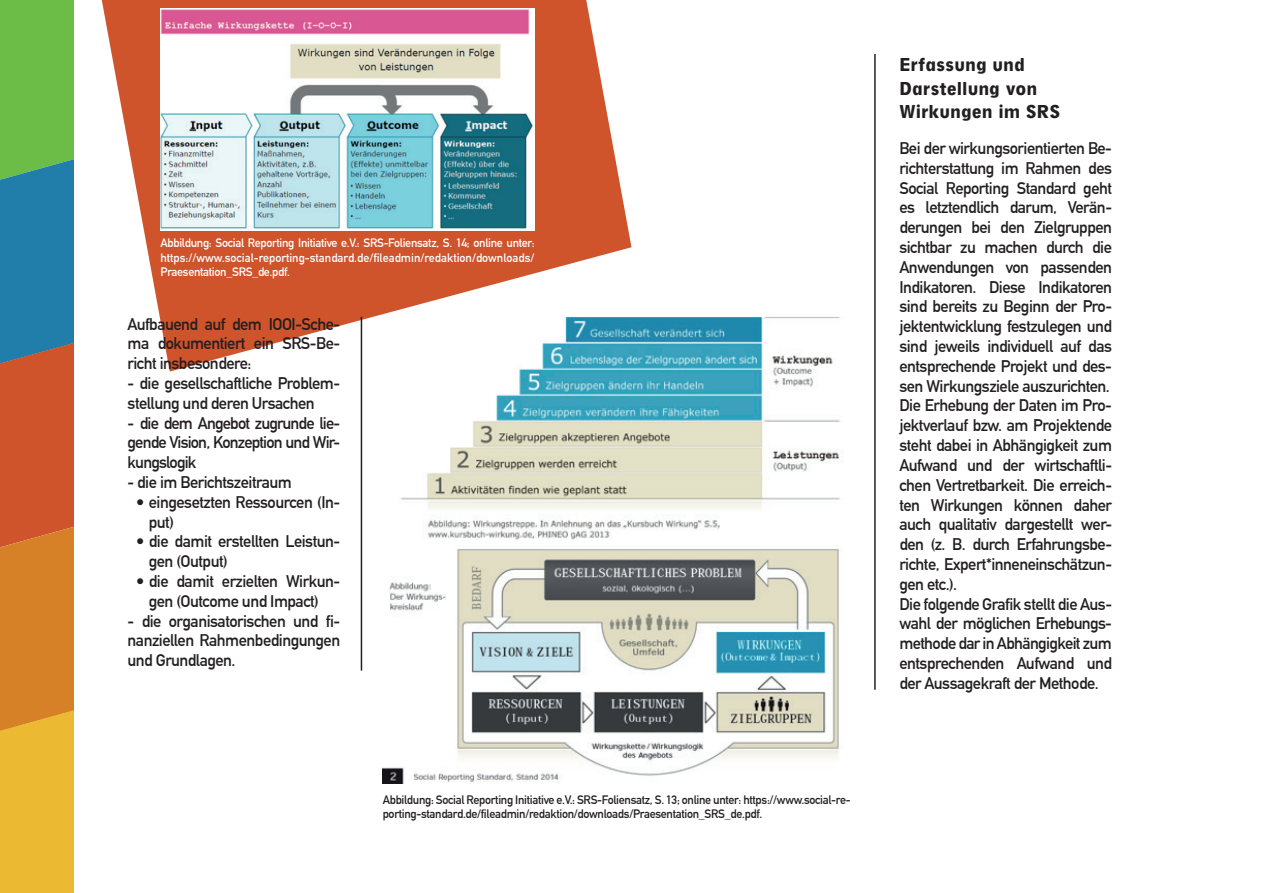
<style>
.page{position:relative;width:1263px;height:893px;background:#fff}
.page>*{position:absolute;margin:0;border:0;box-sizing:border-box;transform-origin:0 0}
.t1{font:900 19.5px/23.4px "Neuzeit Grotesk Cond W01";color:#231f20}
.t2{font:700 16.5px/19.8px "DIN Alternate";letter-spacing:-.03em;color:#231f20}
.t3{font:700 12px/14.4px "DIN Alternate";letter-spacing:-.025em;color:#231f20}
.t4{font:700 12px/14.4px "DIN Alternate";color:#fff;text-align:justify}
</style>
<div class="page">
<svg style="left:0;top:0;width:74px;height:893px;background:#9f8c4b"></svg>
<svg style="left:102px;top:0;width:529px;height:372px;fill:#cf532b"></svg>
<img style="left:161px;top:9px;width:374px;height:221px">
<img style="left:383px;top:317px;width:457px;height:467px">
<img style="left:383px;top:541px;width:457px;height:3px">
<hr style="left:361px;top:317px;width:1px;height:354px;background:#231f20">
<hr style="left:874px;top:54px;width:2px;height:636px;background:#231f20">
<p class="t4" style="left:161px;top:235px;width:376px">Abbildung: Social Reporting Initiative e.V.: SRS-Foliensatz, S. 14; online unter: https://www.social-reporting-standard.de/fileadmin/redaktion/downloads/ Praesentation_SRS_de.pdf.</p>
<p class="t2" style="left:128px;top:313px;width:214px;text-align:justify">Aufbauend auf dem IOOI-Sche&shy;ma dokumentiert ein SRS-Be&shy;richt insbesondere:</p>
<p class="t2" style="left:128px;top:372px;width:214px">- die gesellschaftliche Problem&shy;stellung und deren Ursachen</p>
<p class="t2" style="left:128px;top:412px;width:214px;text-align:justify">- die dem Angebot zugrunde lie&shy;gende Vision, Konzeption und Wir&shy;kungslogik</p>
<p class="t2" style="left:128px;top:471px;width:166px">- die im Berichtszeitraum</p>
<p class="t2" style="left:149px;top:491px;width:193px;text-indent:-13px">• eingesetzten Ressourcen (In&shy;put)</p>
<p class="t2" style="left:149px;top:531px;width:193px;text-indent:-13px">• die damit erstellten Leistun&shy;gen (Output)</p>
<p class="t2" style="left:136px;top:570px;width:206px;text-align:center">• die damit erzielten Wirkun&shy;gen (Outcome und Impact)</p>
<p class="t2" style="left:128px;top:610px;width:214px;text-align:justify">- die organisatorischen und fi&shy;nanziellen Rahmenbedingungen und Grundlagen.</p>
<p class="t3" style="left:383px;top:791px;width:469px">Abbildung: Social Reporting Initiative e.V.: SRS-Foliensatz, S. 13; online unter: https://www.social-re&shy;porting-standard.de/fileadmin/redaktion/downloads/Praesentation_SRS_de.pdf.</p>
<p class="t1" style="left:899px;top:53px;width:162px">Erfassung und<br>Darstellung von<br>Wirkungen im SRS</p>
<p class="t2" style="left:899px;top:137px;width:214px">Bei der wirkungsorientierten Be&shy;richterstattung im Rahmen des<br>Social Reporting Standard geht es letztendlich darum, Verän&shy;derungen bei den Zielgruppen sichtbar zu machen durch die<br>Anwendungen von passenden<br>Indikatoren. Diese Indikatoren sind bereits zu Beginn der Pro&shy;jektentwicklung festzulegen und sind jeweils individuell auf das entsprechende Projekt und des&shy;sen Wirkungsziele auszurichten.<br>Die Erhebung der Daten im Pro&shy;jektverlauf bzw. am Projektende steht dabei in Abhängigkeit zum<br>Aufwand und der wirtschaftli&shy;chen Vertretbarkeit. Die erreich&shy;ten Wirkungen können daher auch qualitativ dargestellt wer&shy;den (z. B. durch Erfahrungsbe&shy;richte, Expert*inneneinschätzun&shy;gen etc.).<br>Die folgende Grafik stellt die Aus&shy;wahl der möglichen Erhebungs&shy;methode dar in Abhängigkeit zum entsprechenden Aufwand und der Aussagekraft der Methode.</p>
</div>
